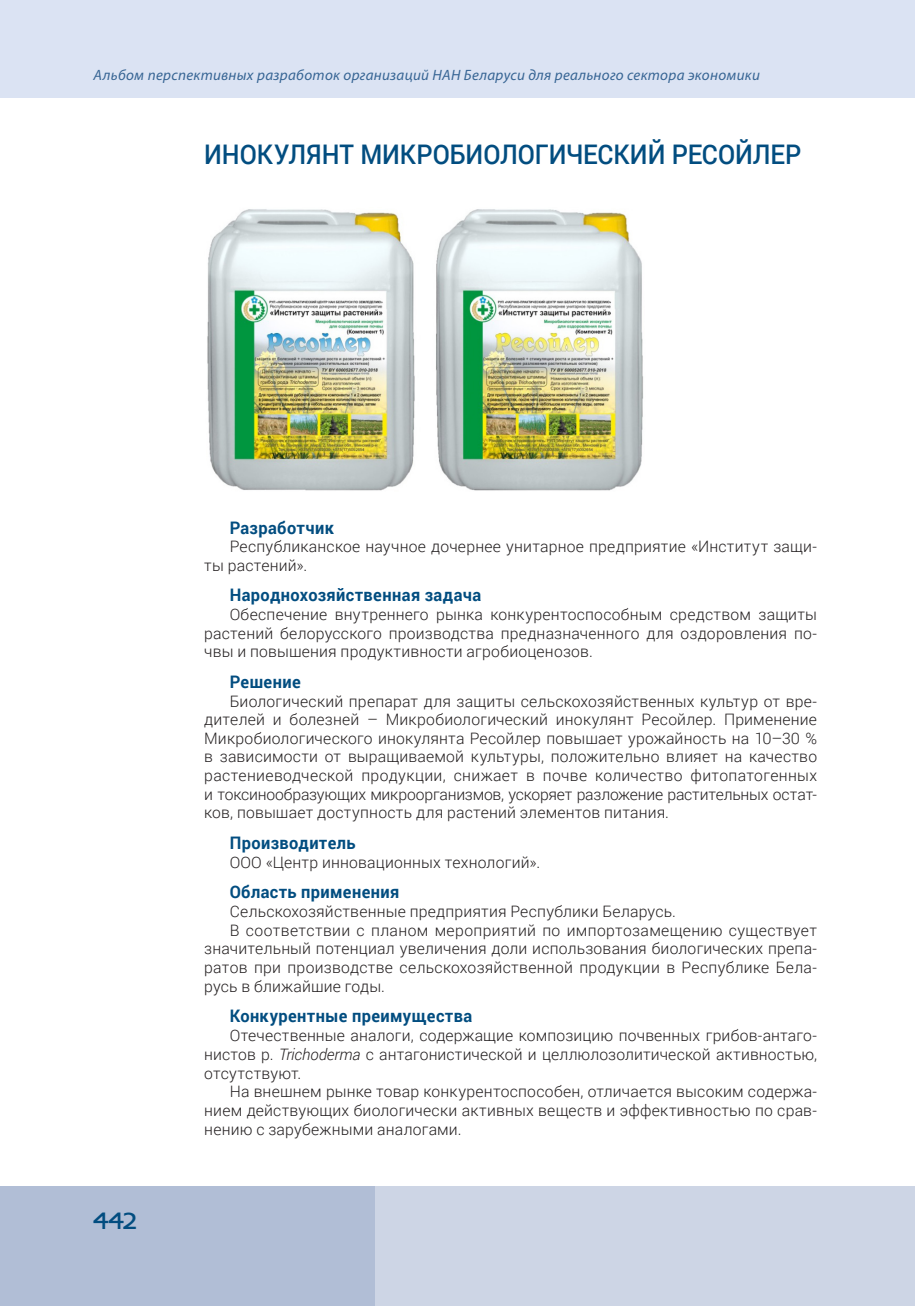
<style>
.page{position:relative;width:915px;height:1306px;background:#fff}
.page>*{position:absolute;margin:0;border:0;box-sizing:border-box;transform-origin:0 0}
.Назв_Загл_18{font:500 27px "Roboto";letter-spacing:-.005em;color:#024d80;scale:.93 1}
.t1{font:27px "Ambassadore Type";color:#024d80}
.Загл_п_ж_11_5_Основ{font:700 17.25px "Roboto";letter-spacing:.025em;color:#024d80;scale:.95 1}
.t2{font:300 15.75px/18.6px "Roboto";letter-spacing:.015em;color:#231f20;text-align:justify}
.t3{font:italic 15px "Myriad Pro";letter-spacing:.02em;color:#376594}
.s1{font-style:italic}
</style>
<div class="page">
<div style="left:0;top:0;width:914px;height:98px;background:#dbe3f3"></div>
<hr style="left:914px;top:0;width:1px;height:98px;background:#dbe3f3">
<div style="left:0;top:1186px;width:914px;height:119px;background:#cdd5e5"></div>
<div style="left:0;top:1186px;width:374px;height:119px;background:#b1bed6"></div>
<img style="left:207px;top:209px;width:436px;height:282px">
<p class="t3" style="left:94px;top:65px;width:667px">Альбом перспективных разработок организаций НАН Беларуси для реального сектора экономики</p>
<p class="Назв_Загл_18" style="left:204px;top:136px;width:643px">ИНОКУЛЯНТ МИКРОБИОЛОГИЧЕСКИЙ РЕСОЙЛЕР</p>
<h1 class="t1" style="left:94px;top:1209px;width:45px">442</h1>
<p class="Загл_п_ж_11_5_Основ" style="left:230px;top:515px;width:111px">Разработчик</p>
<p class="t2" style="left:204px;top:536px;width:614px;text-indent:26px">Республиканское научное дочернее унитарное предприятие «Институт защи&shy;ты растений».</p>
<p class="Загл_п_ж_11_5_Основ" style="left:230px;top:583px;width:266px">Народнохозяйственная задача</p>
<p class="t2" style="left:204px;top:604px;width:614px;text-indent:26px">Обеспечение внутреннего рынка конкурентоспособным средством защиты растений белорусского производства предназначенного для оздоровления по&shy;чвы и повышения продуктивности агробиоценозов.</p>
<p class="Загл_п_ж_11_5_Основ" style="left:230px;top:669px;width:76px">Решение</p>
<p class="t2" style="left:204px;top:691px;width:614px;text-indent:26px">Биологический препарат для защиты сельскохозяйственных культур от вре&shy;дителей и болезней – Микробиологический инокулянт Ресойлер. Применение Микробиологического инокулянта Ресойлер повышает урожайность на 10–30 % в зависимости от выращиваемой культуры, положительно влияет на качество растениеводческой продукции, снижает в почве количество фитопатогенных и токсинообразующих микроорганизмов, ускоряет разложение растительных остат&shy;ков, повышает доступность для растений элементов питания.</p>
<p class="Загл_п_ж_11_5_Основ" style="left:230px;top:830px;width:134px">Производитель</p>
<p class="t2" style="left:230px;top:852px;width:312px">ООО «Центр инновационных технологий».</p>
<p class="Загл_п_ж_11_5_Основ" style="left:230px;top:880px;width:180px">Область применения</p>
<p class="t2" style="left:230px;top:901px;width:447px">Сельскохозяйственные предприятия Республики Беларусь.</p>
<p class="t2" style="left:204px;top:920px;width:614px;text-indent:26px">В соответствии с планом мероприятий по импортозамещению существует значительный потенциал увеличения доли использования биологических препа&shy;ратов при производстве сельскохозяйственной продукции в Республике Бела&shy;русь в ближайшие годы.</p>
<p class="Загл_п_ж_11_5_Основ" style="left:230px;top:1004px;width:257px">Конкурентные преимущества</p>
<p class="t2" style="left:204px;top:1025px;width:614px;text-indent:26px">Отечественные аналоги, содержащие композицию почвенных грибов-антаго&shy;нистов р. <span class="s1">Trichoderma</span> с антагонистической и целлюлозолитической активностью, отсутствуют.</p>
<p class="t2" style="left:204px;top:1081px;width:614px;text-indent:26px">На внешнем рынке товар конкурентоспособен, отличается высоким содержа&shy;нием действующих биологически активных веществ и эффективностью по срав&shy;нению с зарубежными аналогами.</p>
</div>
